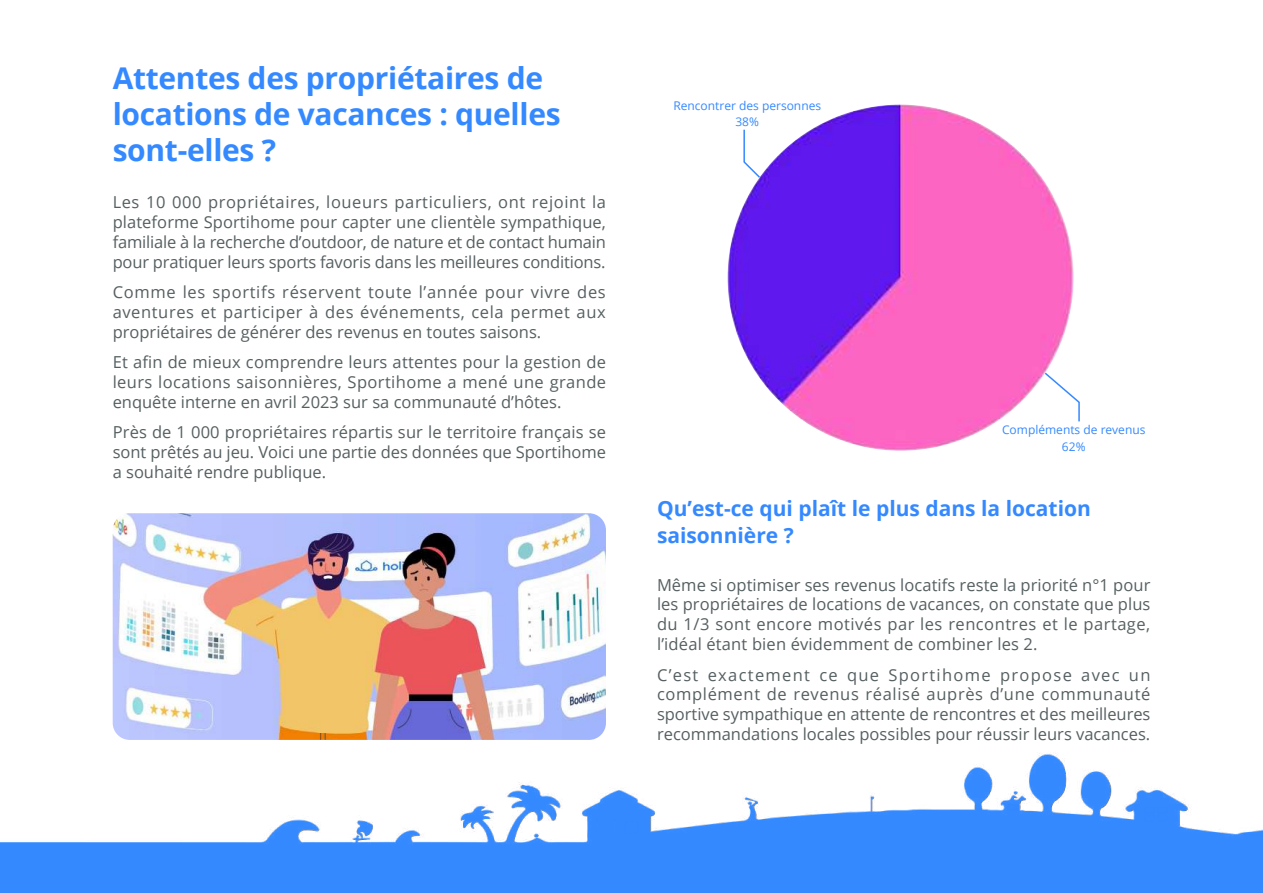
<style>
.page{position:relative;width:1263px;height:893px;background:#fff}
.page>*{position:absolute;margin:0;border:0;box-sizing:border-box;transform-origin:0 0}
.t1{font:700 30px/36px "Open Sans";letter-spacing:-.01em;color:#3589ff}
.t2{font:700 21px/27px "Open Sans";color:#3589ff}
.t3{font:16.5px/19.8px "Open Sans";color:#555f61;text-align:justify}
.t4{font:12px/16.6px "Open Sans";color:#3589ff;text-align:center}
</style>
<div class="page">
<img style="left:0;top:580px;width:1263px;height:313px">
<img style="left:113px;top:513px;width:493px;height:227px">
<img style="left:728px;top:105px;width:346px;height:346px;border-radius:173px">
<svg style="left:743px;top:129px;width:19px;height:50px"></svg>
<svg style="left:1043px;top:371px;width:37px;height:51px"></svg>
<h1 class="t1" style="left:113px;top:59px;width:449px">Attentes des propriétaires de locations de vacances : quelles sont-elles ?</h1>
<p class="t3" style="left:113px;top:192px;width:495px">Les 10 000 propriétaires, loueurs particuliers, ont rejoint la plateforme Sportihome pour capter une clientèle sympathique, familiale à la recherche d’outdoor, de nature et de contact humain pour pratiquer leurs sports favoris dans les meilleures conditions.</p>
<p class="t3" style="left:113px;top:282px;width:495px">Comme les sportifs réservent toute l’année pour vivre des aventures et participer à des événements, cela permet aux propriétaires de générer des revenus en toutes saisons.</p>
<p class="t3" style="left:113px;top:352px;width:495px">Et afin de mieux comprendre leurs attentes pour la gestion de leurs locations saisonnières, Sportihome a mené une grande enquête interne en avril 2023 sur sa communauté d’hôtes.</p>
<p class="t3" style="left:113px;top:422px;width:495px">Près de 1 000 propriétaires répartis sur le territoire français se sont prêtés au jeu. Voici une partie des données que Sportihome a souhaité rendre publique.</p>
<p class="t4" style="left:673px;top:97px;width:149px">Rencontrer des personnes<br>38%</p>
<p class="t4" style="left:1002px;top:421px;width:145px">Compléments de revenus<br>62%</p>
<p class="t2" style="left:657px;top:495px;width:435px">Qu’est-ce qui plaît le plus dans la location saisonnière ?</p>
<p class="t3" style="left:657px;top:574px;width:495px">Même si optimiser ses revenus locatifs reste la priorité n°1 pour les propriétaires de locations de vacances, on constate que plus du 1/3 sont encore motivés par les rencontres et le partage, l’idéal étant bien évidemment de combiner les 2.</p>
<p class="t3" style="left:657px;top:664px;width:495px">C’est exactement ce que Sportihome propose avec un complément de revenus réalisé auprès d’une communauté sportive sympathique en attente de rencontres et des meilleures recommandations locales possibles pour réussir leurs vacances.</p>
</div>
